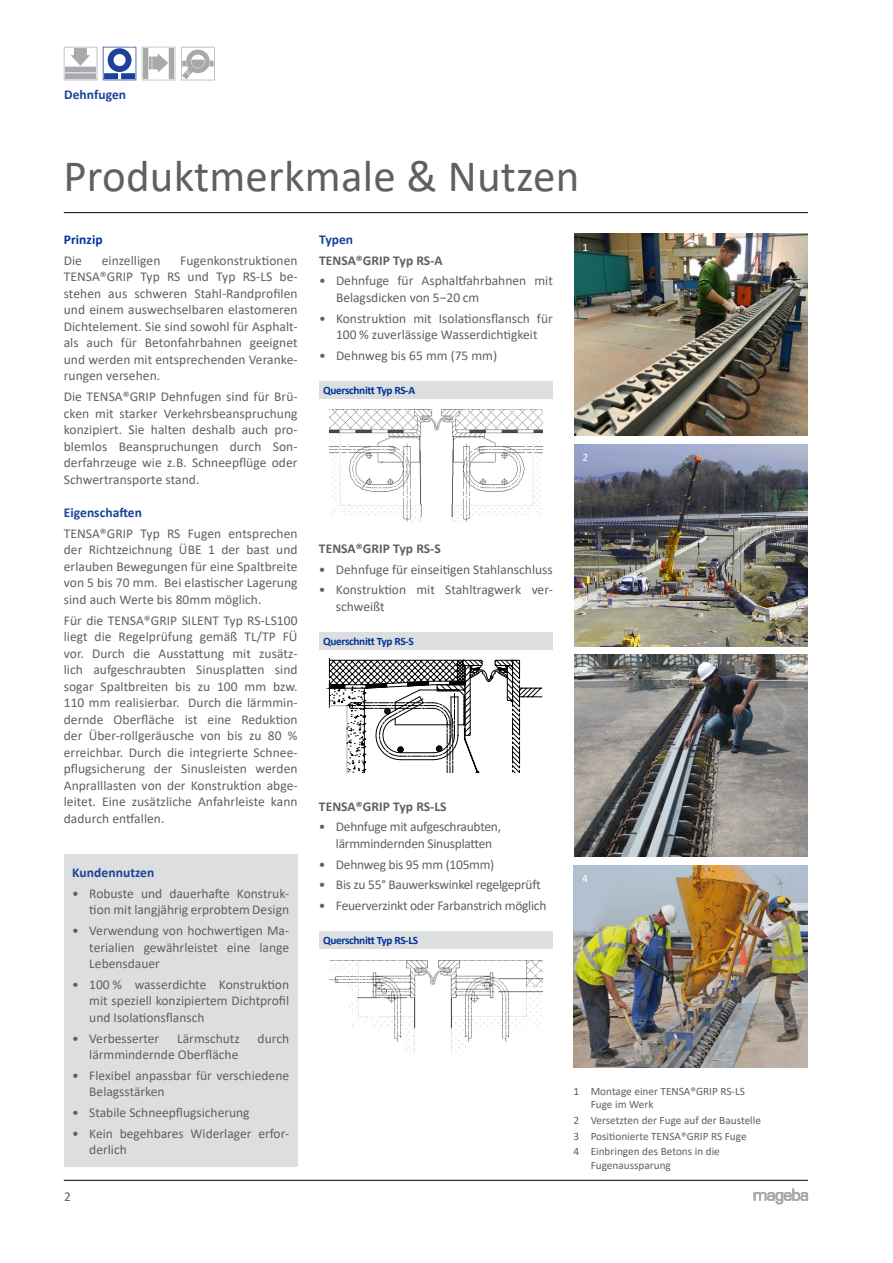
<style>
.page{position:relative;width:893px;height:1263px;background:#fff}
.page>*{position:absolute;margin:0;border:0;box-sizing:border-box;transform-origin:0 0}
.t1{font:45px "Calibri";letter-spacing:.005em;color:#5e6063}
.t2{font:13.5px/16.5px "Calibri";color:#5e6063;text-align:justify}
.t3{font:13.5px/16.5px "Calibri";letter-spacing:-.02em;color:#5e6063}
.t4{font:700 13.5px "Calibri";letter-spacing:.005em;color:#5e6063}
.t5{font:700 13.5px "Calibri";letter-spacing:.005em;color:#1b4298}
.t6{font:700 13.5px "Calibri";letter-spacing:.005em;color:#039}
.t7{font:11.25px/15.6px "Calibri";color:#5e6063}
.t8{font:700 11.25px "Calibri";letter-spacing:-.03em;color:#039}
.t9{font:11.25px "Calibri";color:#fff}
</style>
<div class="page">
<hr style="left:64px;top:1180px;width:744px;height:1px;background:#000">
<hr style="left:64px;top:212px;width:744px;height:1px;background:#000">
<svg style="left:103px;top:47px;width:33px;height:33px"></svg>
<svg style="left:64px;top:47px;width:33px;height:34px"></svg>
<svg style="left:181px;top:47px;width:34px;height:33px"></svg>
<svg style="left:182px;top:72px;width:8px;height:7px"></svg>
<svg style="left:142px;top:47px;width:33px;height:33px"></svg>
<img style="left:574px;top:234px;width:234px;height:202px">
<img style="left:574px;top:444px;width:234px;height:202px">
<img style="left:574px;top:655px;width:234px;height:202px">
<img style="left:574px;top:865px;width:234px;height:202px">
<img style="left:330px;top:398px;width:212px;height:123px">
<svg style="left:329px;top:658px;width:214px;height:115px"></svg>
<img style="left:330px;top:948px;width:212px;height:106px">
<div style="left:319px;top:632px;width:234px;height:17px;background:#dddee0"></div>
<div style="left:319px;top:931px;width:234px;height:17px;background:#dddee0"></div>
<div style="left:64px;top:854px;width:234px;height:313px;background:#dddee0"></div>
<div style="left:319px;top:381px;width:234px;height:17px;background:#dddee0"></div>
<svg style="left:754px;top:1188px;width:54px;height:16px"></svg>
<p class="t5" style="left:64px;top:85px;width:64px">Dehnfugen</p>
<h1 class="t1" style="left:63px;top:145px;width:518px">Produktmerkmale &amp; Nutzen</h1>
<p class="t6" style="left:64px;top:230px;width:40px">Prinzip</p>
<p class="t2" style="left:64px;top:252px;width:20px">Die</p>
<p class="t2" style="left:102px;top:252px;width:60px">einzelligen</p>
<p class="t2" style="left:64px;top:252px;width:235px;text-indent:116px">Fugenkonstruktionen TENSA®GRIP Typ RS und Typ RS-LS be&shy;stehen aus schweren Stahl-Randprofilen und einem auswechselbaren elastomeren Dichtelement. Sie sind sowohl für Asphalt&shy;als auch für Betonfahrbahnen geeignet und werden mit entsprechenden Veranke&shy;rungen versehen.</p>
<p class="t2" style="left:64px;top:388px;width:235px">Die TENSA®GRIP Dehnfugen sind für Brü&shy;cken mit starker Verkehrsbeanspruchung konzipiert. Sie halten deshalb auch pro&shy;blemlos Beanspruchungen durch Son&shy;derfahrzeuge wie z.B. Schneepflüge oder Schwertransporte stand.</p>
<p class="t5" style="left:64px;top:503px;width:80px">Eigenschaften</p>
<p class="t2" style="left:64px;top:525px;width:235px">TENSA®GRIP Typ RS Fugen entsprechen der Richtzeichnung ÜBE 1 der bast und erlauben Bewegungen für eine Spaltbreite von 5 bis 70 mm. Bei elastischer Lagerung sind auch Werte bis 80mm möglich.</p>
<p class="t2" style="left:64px;top:611px;width:235px">Für die TENSA®GRIP SILENT Typ RS-LS100 liegt die Regelprüfung gemäß TL/TP FÜ vor. Durch die Ausstattung mit zusätz&shy;lich aufgeschraubten Sinusplatten sind sogar Spaltbreiten bis zu 100 mm bzw.<br>110 mm realisierbar. Durch die lärmmin&shy;dernde Oberfläche ist eine Reduktion der Über-rollgeräusche von bis zu 80 % erreichbar. Durch die integrierte Schnee&shy;pflugsicherung der Sinusleisten werden Anpralllasten von der Konstruktion abge&shy;leitet. Eine zusätzliche Anfahrleiste kann dadurch entfallen.</p>
<p class="t5" style="left:72px;top:863px;width:84px">Kundennutzen</p>
<p class="t2" style="left:72px;top:885px;width:218px;text-align:right">• Robuste und dauerhafte Konstruk-- tion mit langjährig erprobtem Design</p>
<p class="t2" style="left:89px;top:922px;width:201px;text-indent:-17px">• Verwendung von hochwertigen Ma&shy;terialien gewährleistet eine lange Lebensdauer</p>
<p class="t2" style="left:89px;top:976px;width:201px;text-indent:-17px">• 100 % wasserdichte Konstruktion mit speziell konzipiertem Dichtprofil und Isolationsflansch</p>
<p class="t2" style="left:72px;top:1029px;width:89px">• Verbesserter</p>
<p class="t2" style="left:177px;top:1029px;width:64px">Lärmschutz</p>
<p class="t2" style="left:258px;top:1029px;width:33px">durch</p>
<p class="t2" style="left:89px;top:1046px;width:151px">lärmmindernde Oberfläche</p>
<p class="t2" style="left:89px;top:1067px;width:201px;text-indent:-17px">• Flexibel anpassbar für verschiedene<br>Belagsstärken</p>
<p class="t2" style="left:72px;top:1104px;width:179px">• Stabile Schneepflugsicherung</p>
<p class="t2" style="left:89px;top:1125px;width:201px;text-indent:-17px">• Kein begehbares Widerlager erfor&shy;derlich</p>
<p class="t2" style="left:64px;top:1188px;width:8px">2</p>
<p class="t5" style="left:319px;top:230px;width:36px">Typen</p>
<p class="t4" style="left:319px;top:251px;width:125px">TENSA®GRIP Typ RS-A</p>
<p class="t2" style="left:336px;top:272px;width:218px;text-indent:-17px">• Dehnfuge für Asphaltfahrbahnen mit<br>Belagsdicken von 5−20 cm</p>
<p class="t2" style="left:319px;top:310px;width:235px;text-align:center">• Konstruktion mit Isolationsflansch für<br>100 % zuverlässige Wasserdichtigkeit</p>
<p class="t2" style="left:319px;top:347px;width:180px">• Dehnweg bis 65 mm (75 mm)</p>
<p class="t8" style="left:323px;top:382px;width:94px">Querschnitt Typ RS-A</p>
<p class="t9" style="left:583px;top:239px;width:7px">1</p>
<p class="t9" style="left:583px;top:450px;width:7px">2</p>
<p class="t4" style="left:319px;top:539px;width:123px">TENSA®GRIP Typ RS-S</p>
<p class="t2" style="left:319px;top:560px;width:235px">• Dehnfuge für einseitigen Stahlanschluss</p>
<p class="t2" style="left:336px;top:581px;width:218px;text-indent:-17px">• Konstruktion mit Stahltragwerk ver&shy;schweißt</p>
<p class="t8" style="left:323px;top:633px;width:92px">Querschnitt Typ RS-S</p>
<p class="t9" style="left:583px;top:660px;width:7px">3</p>
<p class="t4" style="left:319px;top:796px;width:129px">TENSA®GRIP Typ RS-LS</p>
<p class="t3" style="left:336px;top:818px;width:167px;text-indent:-17px">• Dehnfuge mit aufgeschraubten, lärmmindernden Sinusplatten</p>
<p class="t3" style="left:319px;top:855px;width:177px">• Dehnweg bis 95 mm (105mm)</p>
<p class="t3" style="left:319px;top:876px;width:223px">• Bis zu 55° Bauwerkswinkel regelgeprüft</p>
<p class="t3" style="left:319px;top:897px;width:229px">• Feuerverzinkt oder Farbanstrich möglich</p>
<p class="t8" style="left:323px;top:932px;width:96px">Querschnitt Typ RS-LS</p>
<p class="t9" style="left:582px;top:871px;width:7px">4</p>
<p class="t7" style="left:591px;top:1084px;width:156px;line-height:13.5px;text-indent:-17px">1 Montage einer TENSA®GRIP RS-LS<br>Fuge im Werk</p>
<p class="t7" style="left:574px;top:1112px;width:189px">2 Versetzten der Fuge auf der Baustelle<br>3 Positionierte TENSA®GRIP RS Fuge<br>4 Einbringen des Betons in die</p>
<p class="t7" style="left:591px;top:1157px;width:82px">Fugenaussparung</p>
</div>
